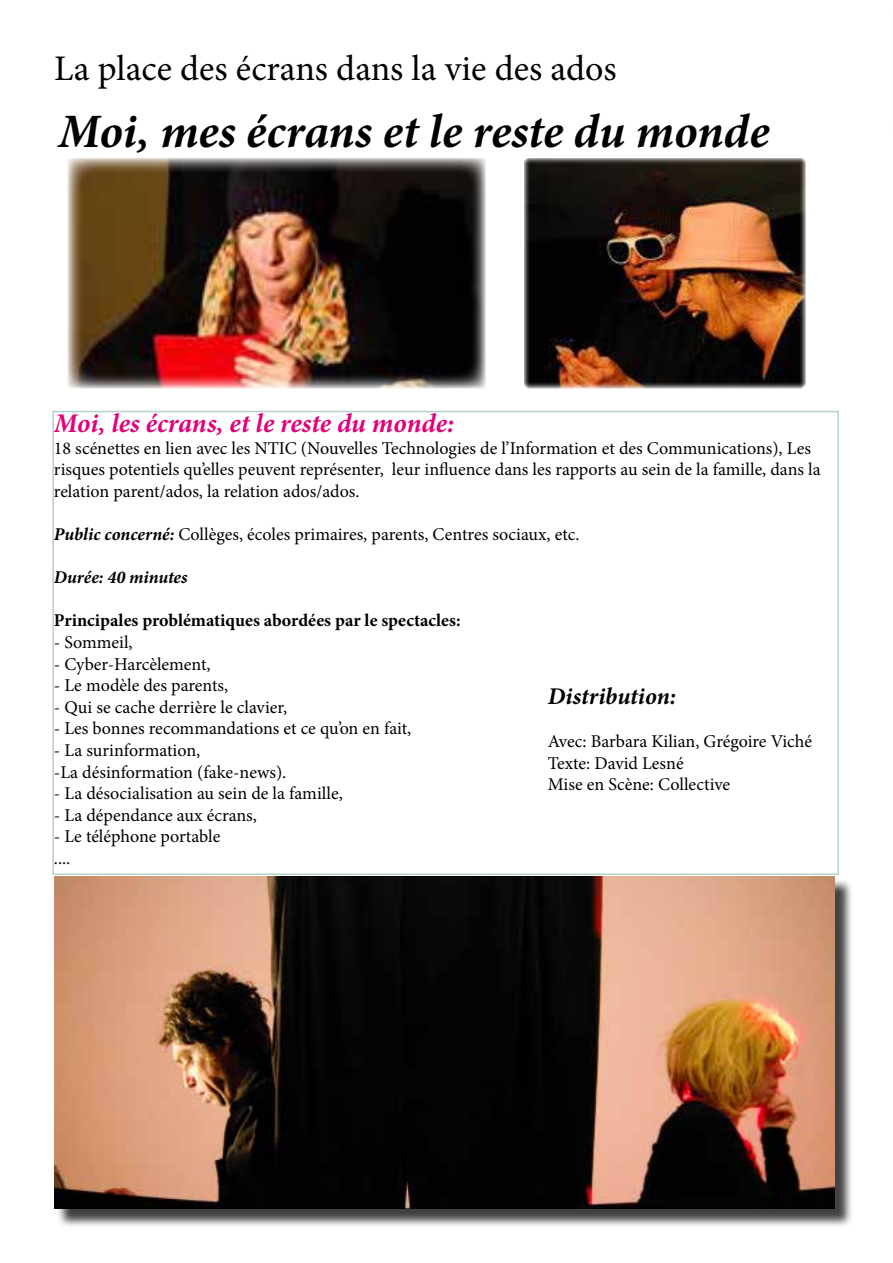
<style>
.page{position:relative;width:893px;height:1263px;background:#fff}
.page>*{position:absolute;margin:0;border:0;box-sizing:border-box;transform-origin:0 0}
.t1{font:italic 700 48px "Minion Pro";letter-spacing:-.005em;color:#000}
.t2{font:36px "Minion Pro";color:#000}
.t3{font:italic 700 27px "Minion Pro";letter-spacing:-.005em;color:#e2007a}
.t4{font:italic 700 24px "Minion Pro";color:#000}
.t5{font:18px/21.6px "Minion Pro";color:#000}
.t6{font:700 18px "Minion Pro";color:#000}
.t7{font:italic 700 18px "Minion Pro";letter-spacing:-.005em;color:#000}
.s1{font-weight:700;font-style:italic}
</style>
<div class="page">
<img style="left:524px;top:158px;width:282px;height:230px">
<img style="left:68px;top:158px;width:418px;height:230px">
<div style="left:56px;top:878px;width:797px;height:350px;background:#000;opacity:.75"></div>
<img style="left:54px;top:876px;width:781px;height:333px">
<div style="left:52px;top:411px;width:787px;height:464px;border:2px solid #b2d2c5"></div>
<h2 class="t2" style="left:54px;top:45px;width:564px">La place des écrans dans la vie des ados</h2>
<h1 class="t1" style="left:58px;top:98px;width:713px">Moi, mes écrans et le reste du monde</h1>
<h3 class="t3" style="left:54px;top:404px;width:402px">Moi, les écrans, et le reste du monde:</h3>
<p class="t5" style="left:54px;top:437px;width:768px">18 scénettes en lien avec les NTIC (Nouvelles Technologies de l’Information et des Communications), Les risques potentiels qu’elles peuvent représenter, leur influence dans les rapports au sein de la famille, dans la relation parent/ados, la relation ados/ados.</p>
<p class="t5" style="left:54px;top:523px;width:527px"><span class="s1">Public concerné:</span> Collèges, écoles primaires, parents, Centres sociaux, etc.</p>
<p class="t7" style="left:54px;top:565px;width:135px">Durée: 40 minutes</p>
<p class="t6" style="left:54px;top:608px;width:408px">Principales problématiques abordées par le spectacles:</p>
<p class="t5" style="left:54px;top:631px;width:80px">- Sommeil,</p>
<p class="t5" style="left:54px;top:653px;width:158px">- Cyber-Harcèlement,</p>
<p class="t5" style="left:54px;top:675px;width:176px">- Le modèle des parents,</p>
<p class="t5" style="left:54px;top:696px;width:235px">- Qui se cache derrière le clavier,</p>
<p class="t5" style="left:54px;top:718px;width:359px">- Les bonnes recommandations et ce qu’on en fait,</p>
<p class="t5" style="left:54px;top:739px;width:234px">- La surinformation,<br>-La désinformation (fake-news).</p>
<p class="t5" style="left:54px;top:783px;width:290px">- La désocialisation au sein de la famille,</p>
<p class="t5" style="left:54px;top:804px;width:204px">- La dépendance aux écrans,</p>
<p class="t5" style="left:54px;top:826px;width:168px">- Le téléphone portable ....</p>
<h3 class="t4" style="left:548px;top:679px;width:130px">Distribution:</h3>
<p class="t5" style="left:548px;top:731px;width:266px">Avec: Barbara Kilian, Grégoire Viché<br>Texte: David Lesné<br>Mise en Scène: Collective</p>
</div>
